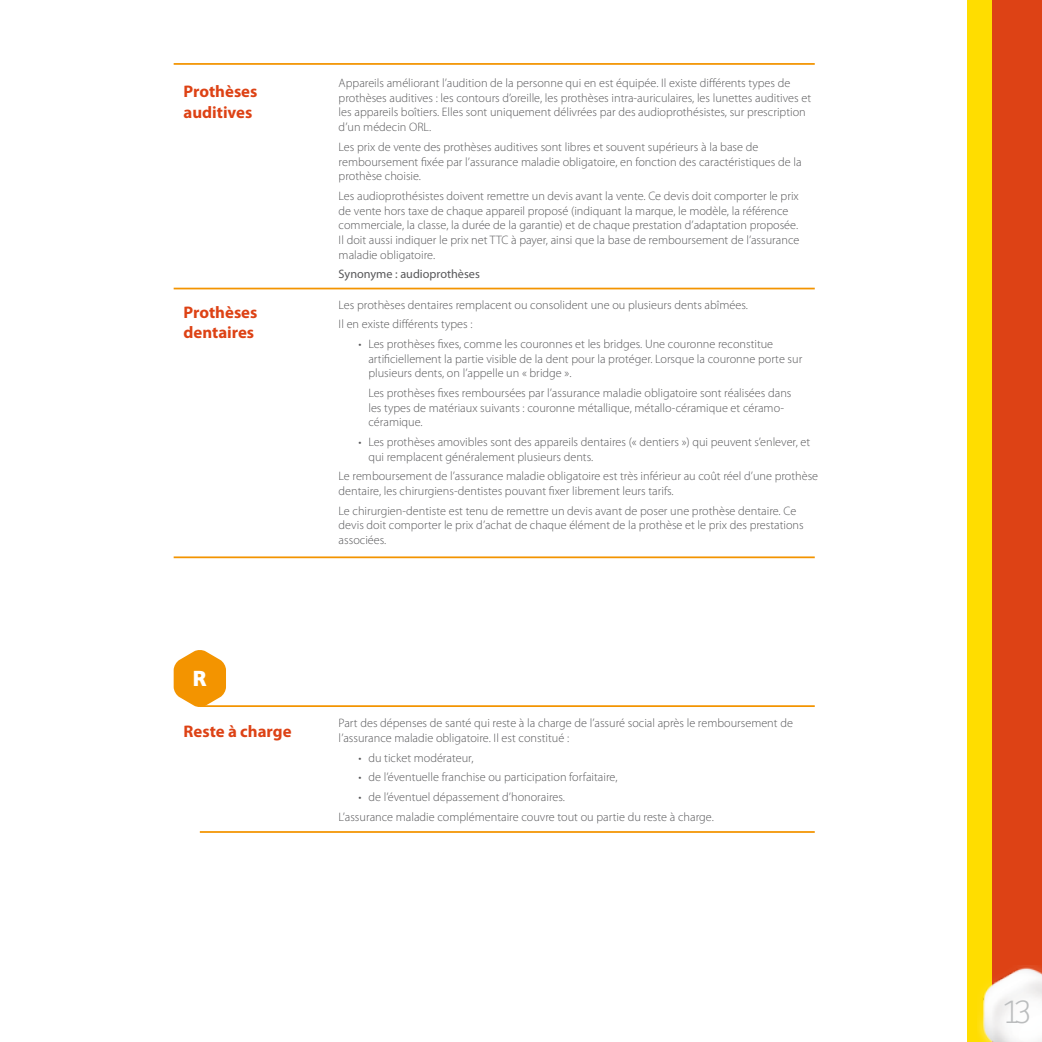
<style>
.page{position:relative;width:1042px;height:1042px;background:#fff}
.page>*{position:absolute;margin:0;border:0;box-sizing:border-box;transform-origin:0 0}
.t1{font:100 34.65px "Bree";color:#bbbdbe}
.t2{font:700 22.75px "Bree";color:#fff}
.t3{font:700 16.8px/20.3px "Myriad Pro";color:#dd4215}
.t4{font:300 12.25px/14.7px "Myriad Pro";color:#58585a}
.t5{font:12.25px "Myriad Pro";color:#58585a}
</style>
<div class="page">
<svg style="left:174px;top:650px;width:52px;height:57px"></svg>
<hr style="left:174px;top:288px;width:641px;height:1px;background:#f39400">
<hr style="left:174px;top:556px;width:641px;height:2px;background:#f39400">
<hr style="left:200px;top:705px;width:615px;height:2px;background:#f39400">
<hr style="left:200px;top:831px;width:615px;height:2px;background:#f39400">
<hr style="left:174px;top:63px;width:641px;height:2px;background:#f39400">
<div style="left:967px;top:0;width:25px;height:1042px;background:#fd0"></div>
<div style="left:992px;top:0;width:50px;height:1042px;background:#dd4215"></div>
<img style="left:977px;top:965px;width:65px;height:77px">
<h3 class="t3" style="left:184px;top:81px;width:75px">Prothèses auditives</h3>
<h3 class="t3" style="left:184px;top:302px;width:75px">Prothèses dentaires</h3>
<p class="t4" style="left:339px;top:76px;width:474px">Appareils améliorant l’audition de la personne qui en est équipée. Il existe différents types de prothèses auditives : les contours d’oreille, les prothèses intra-auriculaires, les lunettes auditives et les appareils boîtiers. Elles sont uniquement délivrées par des audioprothésistes, sur prescription d’un médecin ORL.</p>
<p class="t4" style="left:339px;top:139px;width:464px">Les prix de vente des prothèses auditives sont libres et souvent supérieurs à la base de remboursement fixée par l’assurance maladie obligatoire, en fonction des caractéristiques de la prothèse choisie.</p>
<p class="t4" style="left:339px;top:188px;width:462px">Les audioprothésistes doivent remettre un devis avant la vente. Ce devis doit comporter le prix de vente hors taxe de chaque appareil proposé (indiquant la marque, le modèle, la référence commerciale, la classe, la durée de la garantie) et de chaque prestation d’adaptation proposée.<br>Il doit aussi indiquer le prix net TTC à payer, ainsi que la base de remboursement de l’assurance maladie obligatoire.</p>
<p class="t5" style="left:339px;top:267px;width:143px">Synonyme : audioprothèses</p>
<p class="t4" style="left:339px;top:294px;width:411px;line-height:19.6px">Les prothèses dentaires remplacent ou consolident une ou plusieurs dents abîmées.<br>Il en existe différents types :</p>
<p class="t4" style="left:368px;top:336px;width:435px;text-indent:-10px">• Les prothèses fixes, comme les couronnes et les bridges. Une couronne reconstitue artificiellement la partie visible de la dent pour la protéger. Lorsque la couronne porte sur plusieurs dents, on l’appelle un « bridge ».</p>
<p class="t4" style="left:368px;top:385px;width:424px">Les prothèses fixes remboursées par l’assurance maladie obligatoire sont réalisées dans les types de matériaux suivants : couronne métallique, métallo-céramique et céramo&shy;céramique.</p>
<p class="t4" style="left:368px;top:434px;width:443px;text-indent:-10px">• Les prothèses amovibles sont des appareils dentaires (« dentiers ») qui peuvent s’enlever, et qui remplacent généralement plusieurs dents.</p>
<p class="t4" style="left:339px;top:469px;width:481px">Le remboursement de l’assurance maladie obligatoire est très inférieur au coût réel d’une prothèse dentaire, les chirurgiens-dentistes pouvant fixer librement leurs tarifs.</p>
<p class="t4" style="left:339px;top:503px;width:467px">Le chirurgien-dentiste est tenu de remettre un devis avant de poser une prothèse dentaire. Ce devis doit comporter le prix d’achat de chaque élément de la prothèse et le prix des prestations associées.</p>
<h2 class="t2" style="left:193px;top:664px;width:15px">R</h2>
<h3 class="t3" style="left:184px;top:721px;width:109px">Reste à charge</h3>
<p class="t4" style="left:339px;top:716px;width:456px">Part des dépenses de santé qui reste à la charge de l’assuré social après le remboursement de l’assurance maladie obligatoire. Il est constitué :</p>
<p class="t4" style="left:358px;top:750px;width:116px">• du ticket modérateur,</p>
<p class="t4" style="left:358px;top:770px;width:260px">• de l’éventuelle franchise ou participation forfaitaire,</p>
<p class="t4" style="left:339px;top:787px;width:377px;line-height:19.6px;text-indent:20px">• de l’éventuel dépassement d’honoraires.<br>L’assurance maladie complémentaire couvre tout ou partie du reste à charge.</p>
<h1 class="t1" style="left:1003px;top:992px;width:30px">13</h1>
</div>
